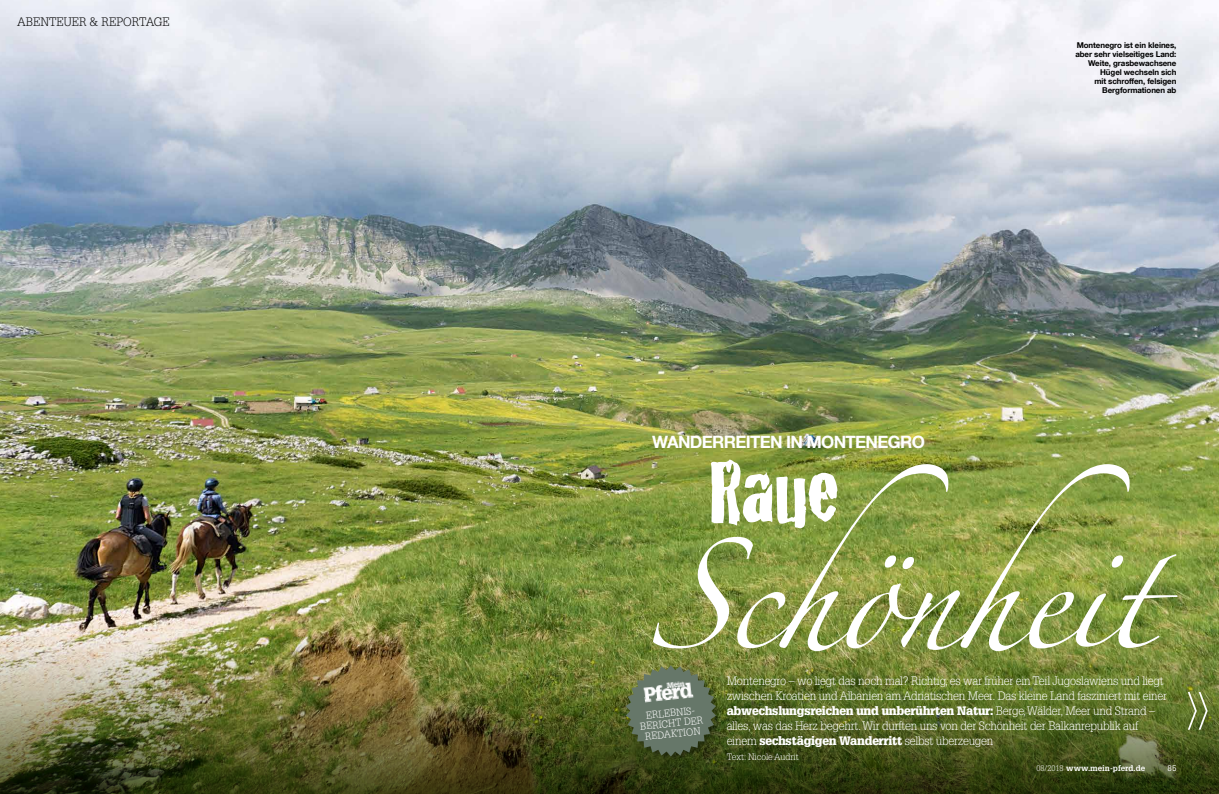
<style>
.page{position:relative;width:1219px;height:794px;background:#fff}
.page>*{position:absolute;margin:0;border:0;box-sizing:border-box;transform-origin:0 0}
.t1{font:700 17px "Helvetica Neue LT Com";letter-spacing:-.04em;color:#fff}
.t2{font:300 12px/15px "Glypha LT Std";letter-spacing:-.02em;color:#fff}
.t3{font:300 12px "Glypha LT Std";color:#000}
.t4{font:300 10px/10.5px "Glypha LT Std";color:#fff;text-align:center}
.t5{font:300 9px "Glypha LT Std";color:#fff}
.t6{font:700 8px/9px "Helvetica Neue LT Com";letter-spacing:-.01em;color:#000;text-align:right}
.t7{font:700 8px "Glypha LT Std";color:#fff}
.t8{font:8px "Glypha LT Std";color:#fff}
.s1{font-weight:900}
.s2{font-weight:300}
</style>
<div class="page">
<img style="left:0;top:0;width:1219px;height:624px">
<img style="left:0;top:624px;width:1219px;height:170px">
<svg style="left:711px;top:459px;width:126px;height:5px"></svg>
<svg style="left:653px;top:464px;width:525px;height:187px;background:#98a85d"></svg>
<svg style="left:1188px;top:692px;width:20px;height:37px"></svg>
<div style="left:626px;top:665px;width:96px;height:97px;background:#000;opacity:.4"></div>
<svg style="left:626px;top:665px;width:90px;height:91px;background:#606f52"></svg>
<img style="left:643px;top:680px;width:50px;height:22px">
<p class="t3" style="left:17px;top:15px;width:154px">ABENTEUER &amp; REPORTAGE</p>
<h1 class="t1" style="left:652px;top:431px;width:274px">WANDERREITEN IN MONTENEGRO</h1>
<p class="t6" style="left:1075px;top:41px;width:103px">Montenegro ist ein kleines, aber sehr vielseitiges Land:<br>Weite, grasbewachsene<br>Hügel wechseln sich<br>mit schroffen, felsigen<br>Bergformationen ab</p>
<p class="t4" style="left:639px;top:711px;width:65px;rotate:-6deg">ERLEBNIS-<br>BERICHT DER<br>REDAKTION</p>
<p class="t2" style="left:727px;top:674px;width:442px">Montenegro – wo liegt das noch mal? Richtig, es war früher ein Teil Jugoslawiens und liegt zwischen Kroatien und Albanien am Adriatischen Meer. Das kleine Land fasziniert mit einer <span class="s1">abwechslungsreichen und unberührten Natur:</span> Berge, Wälder, Meer und Strand – alles, was das Herz begehrt. Wir durften uns von der Schönheit der Balkanrepublik auf einem <span class="s1">sechstägigen Wanderritt</span> selbst überzeugen</p>
<p class="t5" style="left:727px;top:752px;width:74px">Text: Nicole Audrit</p>
<p class="t7" style="left:1037px;top:763px;width:110px"><span class="s2">08/2018</span> www.mein-pferd.de</p>
<p class="t8" style="left:1167px;top:763px;width:10px">85</p>
</div>
